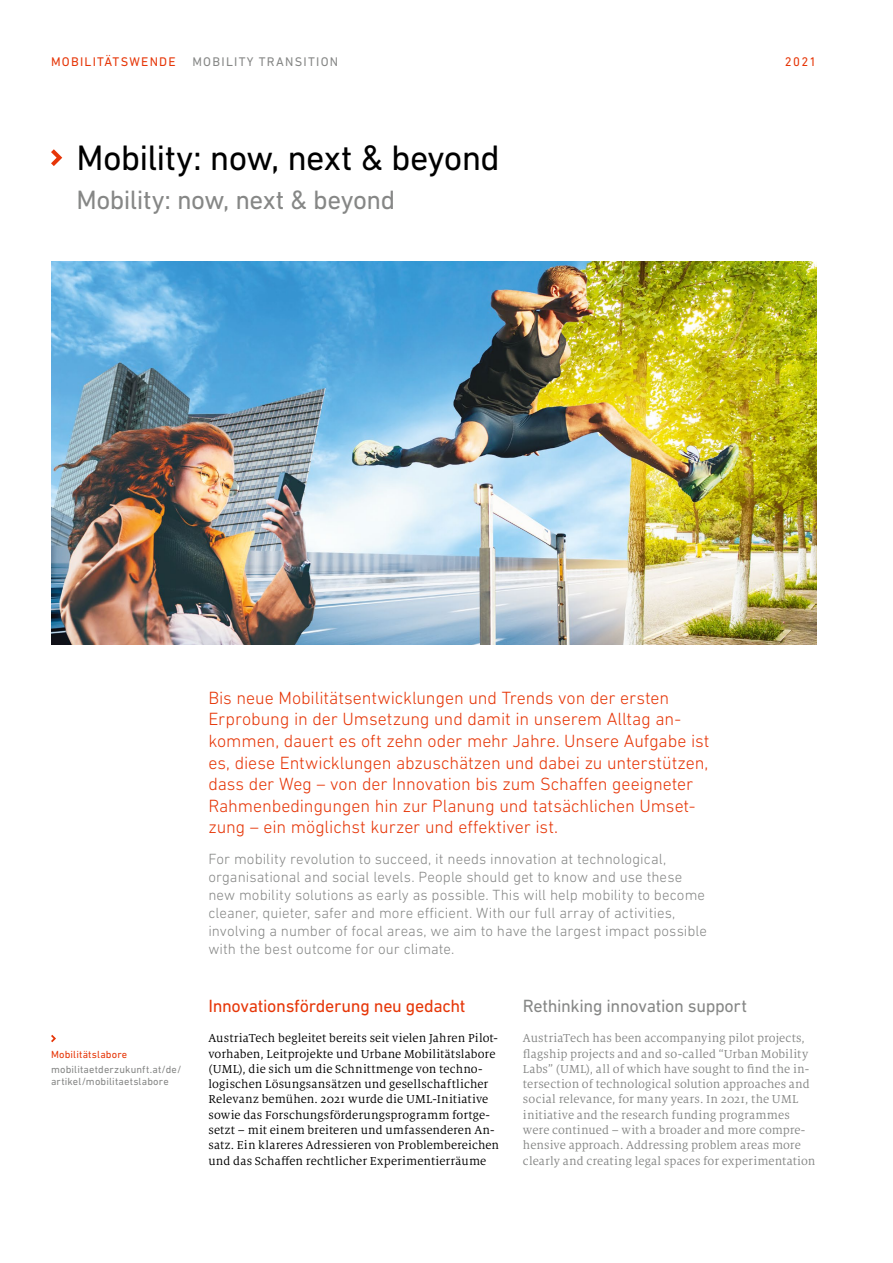
<style>
.page{position:relative;width:893px;height:1263px;background:#fff}
.page>*{position:absolute;margin:0;border:0;box-sizing:border-box;transform-origin:0 0}
.H_H1_DE{font:36px "DIN Next LT Pro";letter-spacing:-.02em;color:#000}
.t1{font:27px "DIN Next LT Pro";letter-spacing:-.02em;color:#868786}
.P_P_Lead_DE_VAR1{font:300 18px/21.6px "DIN Next LT Pro";letter-spacing:-.005em;color:#e63608}
.H_H2_DE{font:18px "DIN Next LT Pro";letter-spacing:-.015em;color:#e63608}
.t2{font:18px "DIN Next LT Pro";letter-spacing:-.02em;color:#868786}
.t3{font:300 15px/18px "DIN Next LT Pro";letter-spacing:.005em;color:#868786}
.P_P_DE{font:12.75px/15.3px "Milo Serif OT";letter-spacing:.01em;color:#000}
.t4{font:12.75px/15.3px "Milo Serif OT";letter-spacing:.01em;color:#868786}
.Inhaltsverzeichniss_NAV_DE{font:12.75px "DIN Next LT Pro";letter-spacing:.1em;color:#e63608}
.t5{font:12.75px "DIN Next LT Pro";letter-spacing:.1em;color:#868786}
.Other_Caption_Text_DE{font:10.5px/12.6px "DIN Next LT Pro";letter-spacing:.015em;color:#868786}
.Other_Caption_TXT_H4{font:10.5px "DIN Next LT Pro";letter-spacing:.015em;color:#e63608}
</style>
<div class="page">
<img style="left:51px;top:262px;width:765px;height:382px">
<svg style="left:51px;top:149px;width:11px;height:17px"></svg>
<svg style="left:51px;top:1035px;width:5px;height:7px"></svg>
<h1 class="Inhaltsverzeichniss_NAV_DE" style="left:51px;top:54px;width:126px">MOBILITÄTSWENDE</h1>
<p class="Inhaltsverzeichniss_NAV_DE" style="left:785px;top:54px;width:33px">2021</p>
<p class="t5" style="left:192px;top:54px;width:147px">MOBILITY TRANSITION</p>
<h2 class="H_H1_DE" style="left:77px;top:137px;width:425px">Mobility: now, next &amp; beyond</h2>
<h2 class="t1" style="left:77px;top:184px;width:320px">Mobility: now, next &amp; beyond</h2>
<h4 class="Other_Caption_TXT_H4" style="left:51px;top:1048px;width:78px">Mobilitätslabore</h4>
<p class="Other_Caption_Text_DE" style="left:51px;top:1063px;width:132px">mobilitaetderzukunft.at/de/ artikel/mobilitaetslabore</p>
<p class="P_P_Lead_DE_VAR1" style="left:208px;top:687px;width:503px">Bis neue Mobilitätsentwicklungen und Trends von der ersten Erprobung in der Umsetzung und damit in unserem Alltag an&shy;kommen, dauert es oft zehn oder mehr Jahre. Unsere Aufgabe ist es, diese Entwicklungen abzuschätzen und dabei zu unterstützen, dass der Weg – von der Innovation bis zum Schaffen geeigneter Rahmenbedingungen hin zur Planung und tatsächlichen Umset&shy;zung – ein möglichst kurzer und effektiver ist.</p>
<p class="t3" style="left:208px;top:850px;width:500px">For mobility revolution to succeed, it needs innovation at technological, organisational and social levels. People should get to know and use these new mobility solutions as early as possible. This will help mobility to become cleaner, quieter, safer and more efficient. With our full array of activities, involving a number of focal areas, we aim to have the largest impact possible with the best outcome for our climate.</p>
<h3 class="H_H2_DE" style="left:208px;top:995px;width:259px">Innovationsförderung neu gedacht</h3>
<p class="P_P_DE" style="left:208px;top:1031px;width:292px">AustriaTech begleitet bereits seit vielen Jahren Pilot&shy;vorhaben, Leitprojekte und Urbane Mobilitätslabore (UML), die sich um die Schnittmenge von techno&shy;logischen Lösungsansätzen und gesellschaftlicher Relevanz bemühen. 2021 wurde die UML-Initiative sowie das Forschungsförderungsprogramm fortge&shy;setzt – mit einem breiteren und umfassenderen An&shy;satz. Ein klareres Adressieren von Problembereichen und das Schaffen rechtlicher Experimentierräume</p>
<h3 class="t2" style="left:523px;top:995px;width:226px">Rethinking innovation support</h3>
<p class="t4" style="left:523px;top:1031px;width:294px">AustriaTech has been accompanying pilot projects, flagship projects and and so-called “Urban Mobility Labs” (UML), all of which have sought to find the in&shy;tersection of technological solution approaches and social relevance, for many years. In 2021, the UML initiative and the research funding programmes were continued – with a broader and more compre&shy;hensive approach. Addressing problem areas more clearly and creating legal spaces for experimentation</p>
</div>
